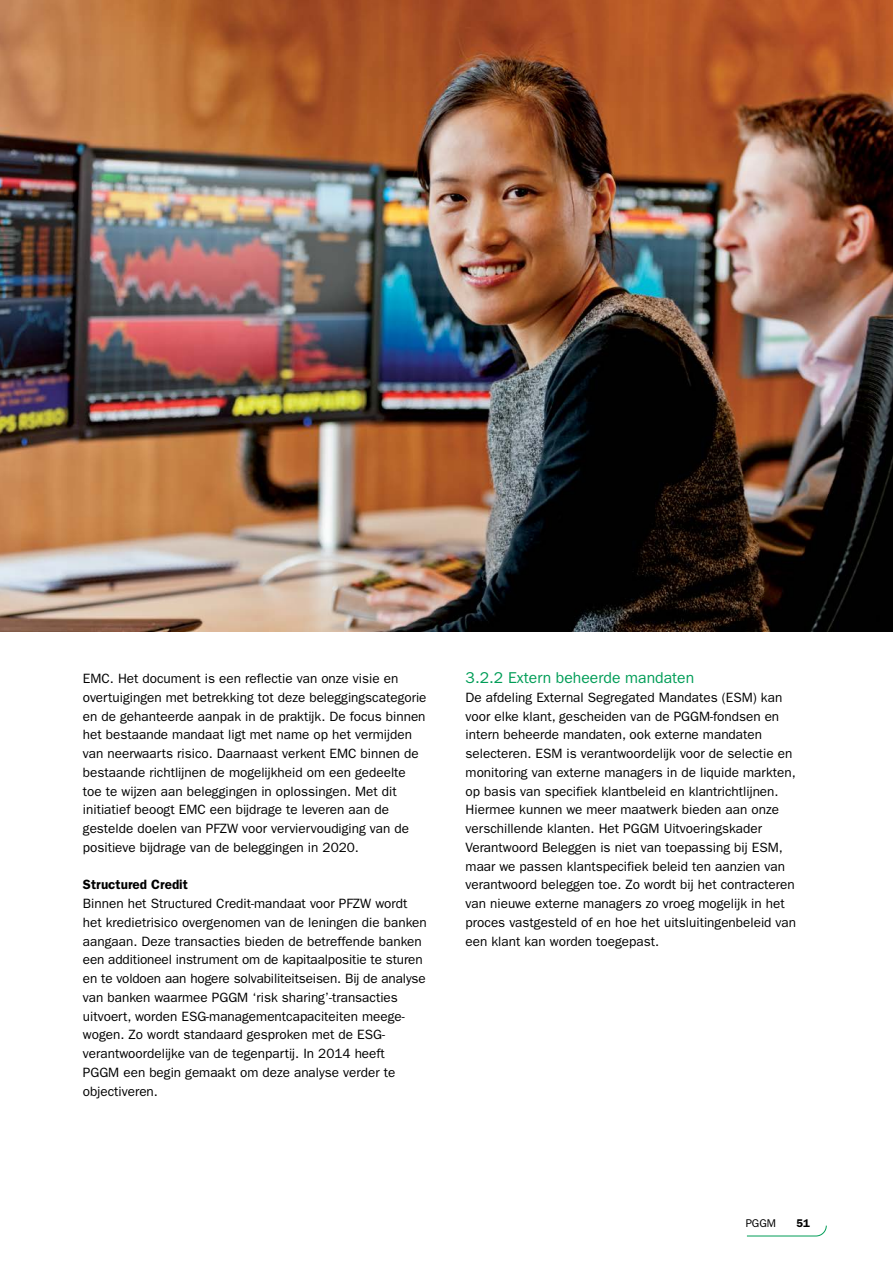
<style>
.page{position:relative;width:893px;height:1263px;background:#fff}
.page>*{position:absolute;margin:0;border:0;box-sizing:border-box;transform-origin:0 0}
.t1{font:15.75px "ITC Franklin Gothic Std";color:#009d57}
.t2{font:13.5px/18.8px "ITC Franklin Gothic Std";color:#000}
.t3{font:600 13.5px "ITC Franklin Gothic Std";color:#000}
.t4{font:11.25px "ITC Franklin Gothic Std";color:#000}
.t5{font:600 11.25px "ITC Franklin Gothic Std";color:#000}
</style>
<div class="page">
<svg style="left:747px;top:1225px;width:80px;height:11px"></svg>
<img style="left:0;top:0;width:893px;height:631px">
<p class="t2" style="left:83px;top:669px;width:345px">EMC. Het document is een reflectie van onze visie en overtuigingen met betrekking tot deze beleggingscategorie en de gehanteerde aanpak in de praktijk. De focus binnen het bestaande mandaat ligt met name op het vermijden van neerwaarts risico. Daarnaast verkent EMC binnen de bestaande richtlijnen de mogelijkheid om een gedeelte toe te wijzen aan beleggingen in oplossingen. Met dit initiatief beoogt EMC een bijdrage te leveren aan de gestelde doelen van PFZW voor verviervoudiging van de positieve bijdrage van de beleggingen in 2020.</p>
<p class="t3" style="left:83px;top:877px;width:107px">Structured Credit</p>
<p class="t2" style="left:83px;top:894px;width:345px">Binnen het Structured Credit-mandaat voor PFZW wordt het kredietrisico overgenomen van de leningen die banken aangaan. Deze transacties bieden de betreffende banken een additioneel instrument om de kapitaalpositie te sturen en te voldoen aan hogere solvabiliteitseisen. Bij de analyse van banken waarmee PGGM ‘risk sharing’-transacties uitvoert, worden ESG-managementcapaciteiten meege&shy;wogen. Zo wordt standaard gesproken met de ESG&shy;verantwoordelijke van de tegenpartij. In 2014 heeft<br>PGGM een begin gemaakt om deze analyse verder te objectiveren.</p>
<p class="t1" style="left:466px;top:669px;width:230px">3.2.2 Extern beheerde mandaten</p>
<p class="t2" style="left:466px;top:688px;width:332px">De afdeling External Segregated Mandates (ESM) kan voor elke klant, gescheiden van de PGGM-fondsen en intern beheerde mandaten, ook externe mandaten selecteren. ESM is verantwoordelijk voor de selectie en monitoring van externe managers in de liquide markten, op basis van specifiek klantbeleid en klantrichtlijnen.<br>Hiermee kunnen we meer maatwerk bieden aan onze verschillende klanten. Het PGGM Uitvoeringskader Verantwoord Beleggen is niet van toepassing bij ESM, maar we passen klantspecifiek beleid ten aanzien van verantwoord beleggen toe. Zo wordt bij het contracteren van nieuwe externe managers zo vroeg mogelijk in het proces vastgesteld of en hoe het uitsluitingenbeleid van een klant kan worden toegepast.</p>
<p class="t4" style="left:746px;top:1216px;width:32px">PGGM</p>
<p class="t5" style="left:797px;top:1216px;width:15px">51</p>
</div>
